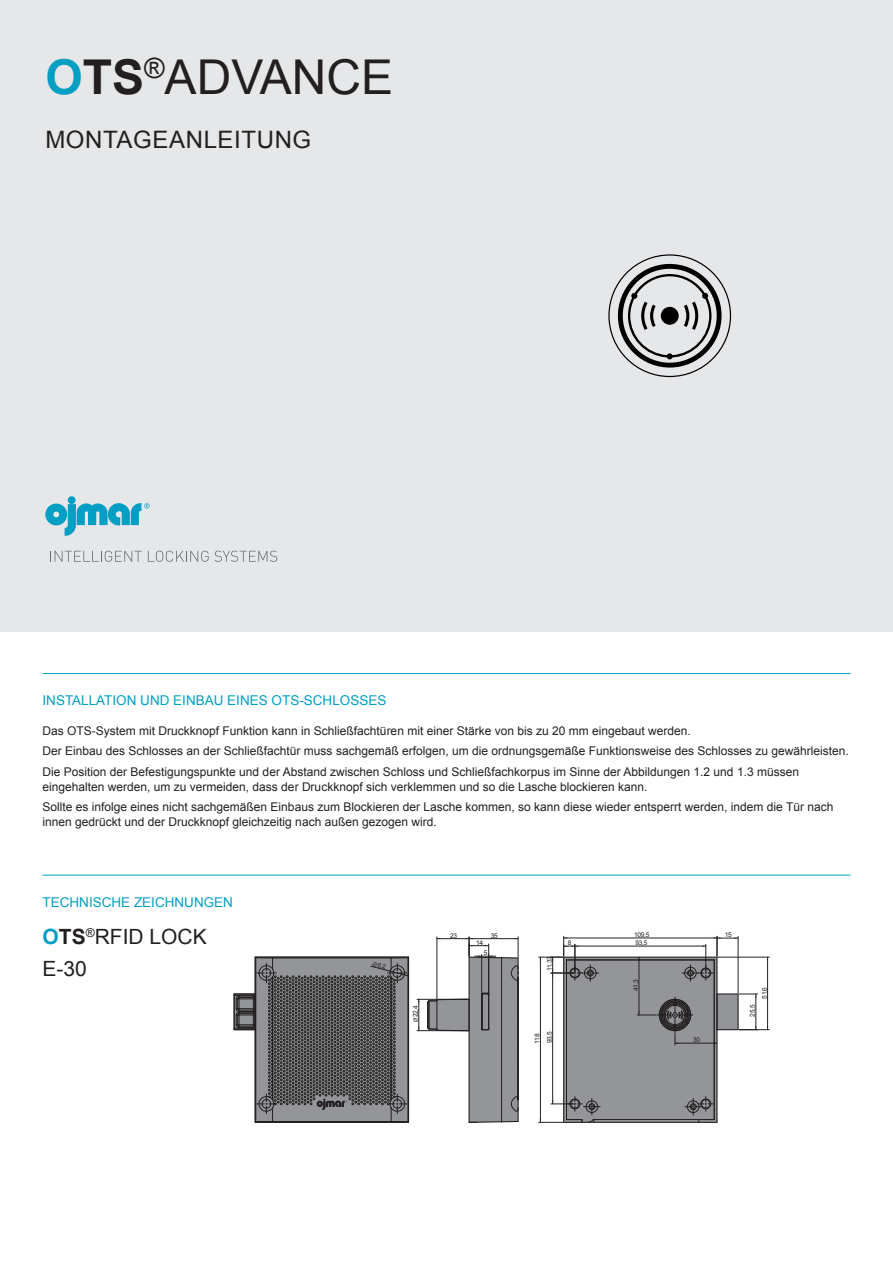
<style>
.page{position:relative;width:893px;height:1263px;background:#fff}
.page>*{position:absolute;margin:0;border:0;box-sizing:border-box;transform-origin:0 0}
.TEXTO_CORRIDO_DEFINI{font:48px "Arial";color:#231f20}
.TEXTO_CORRIDO_DEFINI-2{font:24px "Arial";letter-spacing:.025em;color:#231f20}
.TEXTO_CORRIDO_DEFINI-3{font:21px "Arial";color:#231f20}
.TEXTO_CORRIDO_DEFINI-4{font:13.5px "Arial";color:#009fc3}
.TEXTO_CORRIDO_DEFINI-5{font:12px/14.4px "Arial";color:#231f20}
.t1{font:6.6px "Arial";letter-spacing:-.05em;color:#231f20}
.s1{font-weight:700;color:#009fc3}
.s2{font-weight:700}
.s3{font-family:"DIN";font-weight:500;font-size:6.3px}
</style>
<div class="page">
<div style="left:0;top:0;width:893px;height:631px;background:#e6e7e9"></div>
<div style="left:68px;top:496px;width:8px;height:8px;background:#009fc3;border-radius:50%"></div>
<svg style="left:50px;top:551px;width:92px;height:11px"></svg>
<svg style="left:148px;top:551px;width:61px;height:11px"></svg>
<svg style="left:215px;top:551px;width:62px;height:11px"></svg>
<svg style="left:45px;top:502px;width:105px;height:34px"></svg>
<hr style="left:43px;top:875px;width:807px;height:1px;background:#009fc3">
<hr style="left:43px;top:673px;width:807px;height:1px;background:#009fc3">
<svg style="left:615px;top:261px;width:109px;height:109px"></svg>
<svg style="left:234px;top:957px;width:173px;height:166px;background:#717072"></svg>
<div style="left:255px;top:956px;width:154px;height:167px;border:1px solid #231f20"></div>
<div style="left:234px;top:993px;width:22px;height:37px;border:1px solid #231f20"></div>
<hr style="left:417px;top:999px;width:51px;height:1px;background:#231f20">
<hr style="left:417px;top:1030px;width:51px;height:1px;background:#231f20">
<hr style="left:419px;top:999px;width:1px;height:32px;background:#231f20">
<svg style="left:427px;top:937px;width:92px;height:186px"></svg>
<hr style="left:718px;top:957px;width:51px;height:1px;background:#231f20">
<hr style="left:739px;top:1029px;width:30px;height:1px;background:#231f20">
<hr style="left:767px;top:957px;width:1px;height:73px;background:#231f20">
<svg style="left:539px;top:936px;width:219px;height:187px"></svg>
<hr style="left:563px;top:957px;width:1px;height:165px;background:#231f20">
<hr style="left:716px;top:957px;width:1px;height:165px;background:#231f20">
<hr style="left:564px;top:956px;width:153px;height:2px;background:#231f20">
<p class="TEXTO_CORRIDO_DEFINI" style="left:45px;top:46px;width:349px"><span class="s1">O</span><span class="s2">TS</span><sup>®</sup>ADVANCE</p>
<p class="TEXTO_CORRIDO_DEFINI-2" style="left:45px;top:124px;width:267px">MONTAGEANLEITUNG</p>
<p class="TEXTO_CORRIDO_DEFINI-4" style="left:43px;top:691px;width:345px">INSTALLATION UND EINBAU EINES OTS-SCHLOSSES</p>
<p class="TEXTO_CORRIDO_DEFINI-5" style="left:43px;top:723px;width:650px">Das OTS-System mit Druckknopf Funktion kann in Schließfachtüren mit einer Stärke von bis zu 20 mm eingebaut werden.</p>
<p class="TEXTO_CORRIDO_DEFINI-5" style="left:43px;top:744px;width:808px">Der Einbau des Schlosses an der Schließfachtür muss sachgemäß erfolgen, um die ordnungsgemäße Funktionsweise des Schlosses zu gewährleisten.</p>
<p class="TEXTO_CORRIDO_DEFINI-5" style="left:43px;top:765px;width:758px">Die Position der Befestigungspunkte und der Abstand zwischen Schloss und Schließfachkorpus im Sinne der Abbildungen 1.2 und 1.3 müssen eingehalten werden, um zu vermeiden, dass der Druckknopf sich verklemmen und so die Lasche blockieren kann.</p>
<p class="TEXTO_CORRIDO_DEFINI-5" style="left:43px;top:800px;width:792px">Sollte es infolge eines nicht sachgemäßen Einbaus zum Blockieren der Lasche kommen, so kann diese wieder entsperrt werden, indem die Tür nach innen gedrückt und der Druckknopf gleichzeitig nach außen gezogen wird.</p>
<p class="TEXTO_CORRIDO_DEFINI-4" style="left:43px;top:893px;width:192px">TECHNISCHE ZEICHNUNGEN</p>
<p class="TEXTO_CORRIDO_DEFINI-3" style="left:43px;top:923px;width:166px"><span class="s1">O</span><span class="s2">TS</span><sup>®</sup>RFID LOCK</p>
<p class="TEXTO_CORRIDO_DEFINI-3" style="left:43px;top:955px;width:46px">E-30</p>
<p class="t1" style="left:374px;top:959px;width:15px;rotate:14deg"><span class="s3">Ø</span> 6,2</p>
<p class="t1" style="left:411px;top:1022px;width:18px;rotate:-90deg"><span class="s3">Ø</span> 22,4</p>
<p class="t1" style="left:450px;top:931px;width:8px">23</p>
<p class="t1" style="left:491px;top:931px;width:8px">35</p>
<p class="t1" style="left:476px;top:938px;width:8px">14</p>
<p class="t1" style="left:484px;top:949px;width:5px">5</p>
<p class="t1" style="left:545px;top:971px;width:17px;rotate:-90deg">11,33</p>
<p class="t1" style="left:568px;top:938px;width:5px">8</p>
<p class="t1" style="left:545px;top:1043px;width:13px;rotate:-90deg">93,5</p>
<p class="t1" style="left:533px;top:1044px;width:12px;rotate:-90deg">118</p>
<p class="t1" style="left:634px;top:930px;width:17px">109,5</p>
<p class="t1" style="left:636px;top:938px;width:13px">93,5</p>
<p class="t1" style="left:631px;top:991px;width:13px;rotate:-90deg">41,3</p>
<p class="t1" style="left:693px;top:1036px;width:8px">30</p>
<p class="t1" style="left:725px;top:930px;width:8px">15</p>
<p class="t1" style="left:760px;top:999px;width:13px;rotate:-90deg">51,6</p>
<p class="t1" style="left:748px;top:1017px;width:13px;rotate:-90deg">25,5</p>
</div>
